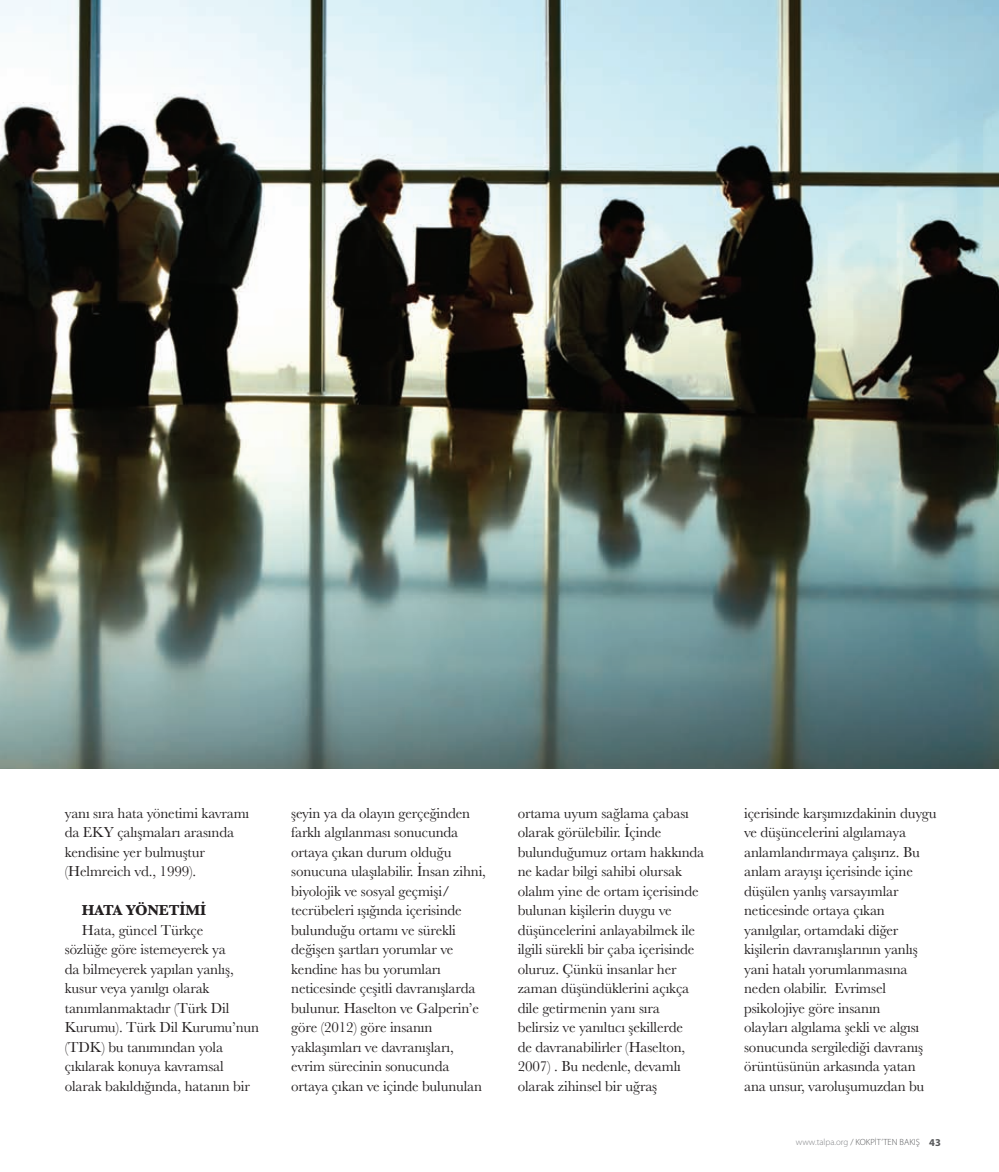
<style>
.page{position:relative;width:999px;height:1172px;background:#fff}
.page>*{position:absolute;margin:0;border:0;box-sizing:border-box;transform-origin:0 0}
.t1{font:15px/19.5px "Baskerville";letter-spacing:-.01em;color:#231f20}
.t2{font:700 15px "Baskerville";letter-spacing:-.01em;color:#231f20}
.t3{font:300 9px "Myriad Pro";color:#57585a}
.s1{color:#808285}
.s2{font-weight:700;font-size:10.5px}
</style>
<div class="page">
<img style="left:0;top:0;width:999px;height:768px">
<p class="t1" style="left:65px;top:803px;width:186px">yanı sıra hata yönetimi kavramı da EKY çalışmaları arasında kendisine yer bulmuştur (Helmreich vd., 1999).</p>
<p class="t2" style="left:82px;top:900px;width:126px">HATA YÖNETIMI</p>
<p class="t1" style="left:65px;top:920px;width:196px;text-indent:17px">Hata, güncel Türkçe<br>sözlüğe göre istemeyerek ya<br>da bilmeyerek yapılan yanlış, kusur veya yanılgı olarak tanımlanmaktadır (Türk Dil<br>Kurumu). Türk Dil Kurumu’nun (TDK) bu tanımından yola çıkılarak konuya kavramsal olarak bakıldığında, hatanın bir</p>
<p class="t1" style="left:291px;top:803px;width:196px">şeyin ya da olayın gerçeğinden farklı algılanması sonucunda ortaya çıkan durum olduğu sonucuna ulaşılabilir. İnsan zihni, biyolojik ve sosyal geçmişi/ tecrübeleri ışığında içerisinde bulunduğu ortamı ve sürekli değişen şartları yorumlar ve kendine has bu yorumları neticesinde çeşitli davranışlarda bulunur. Haselton ve Galperin’e göre (2012) göre insanın yaklaşımları ve davranışları, evrim sürecinin sonucunda ortaya çıkan ve içinde bulunulan</p>
<p class="t1" style="left:518px;top:803px;width:188px">ortama uyum sağlama çabası olarak görülebilir. İçinde bulunduğumuz ortam hakkında ne kadar bilgi sahibi olursak olalım yine de ortam içerisinde bulunan kişilerin duygu ve düşüncelerini anlayabilmek ile ilgili sürekli bir çaba içerisinde oluruz. Çünkü insanlar her zaman düşündüklerini açıkça dile getirmenin yanı sıra belirsiz ve yanıltıcı şekillerde<br>de davranabilirler (Haselton,<br>2007) . Bu nedenle, devamlı olarak zihinsel bir uğraş</p>
<p class="t1" style="left:744px;top:803px;width:194px">içerisinde karşımızdakinin duygu ve düşüncelerini algılamaya anlamlandırmaya çalışırız. Bu anlam arayışı içerisinde içine düşülen yanlış varsayımlar neticesinde ortaya çıkan yanılgılar, ortamdaki diğer kişilerin davranışlarının yanlış yani hatalı yorumlanmasına neden olabilir. Evrimsel psikolojiye göre insanın<br>olayları algılama şekli ve algısı sonucunda sergilediği davranış örüntüsünün arkasında yatan ana unsur, varoluşumuzdan bu</p>
<p class="t3" style="left:796px;top:1136px;width:146px"><span class="s1">www.talpa.org</span> / KOKPİT’TEN BAKIŞ <span class="s2">43</span></p>
</div>
